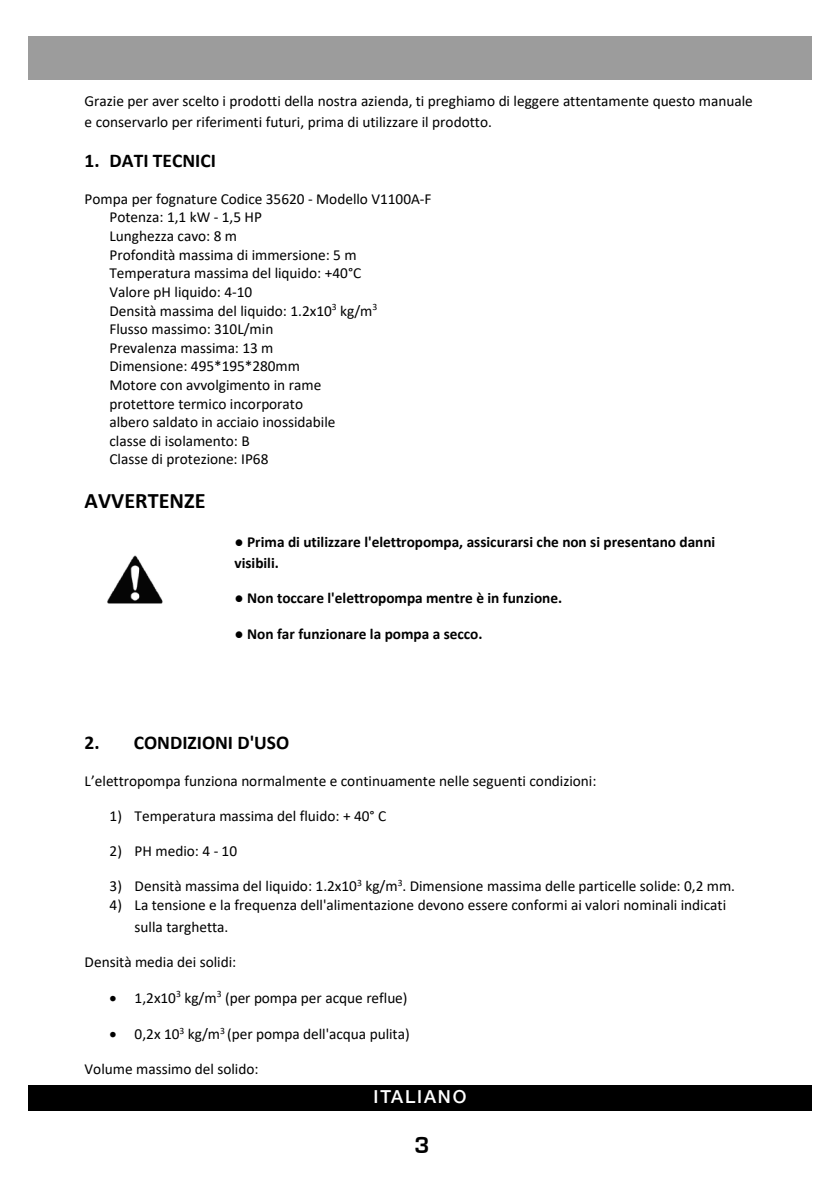
<style>
.page{position:relative;width:840px;height:1191px;background:#fff}
.page>*{position:absolute;margin:0;border:0;box-sizing:border-box;transform-origin:0 0}
.t1{font:700 24px "Eurostile";color:#000}
.t2{font:700 22.2px "Calibri";letter-spacing:.005em;color:#000}
.t3{font:700 19.4px "Calibri";color:#000}
.t4{font:500 18px "Helvetica Neue LT Pro";letter-spacing:.1em;color:#fff}
.t5{font:15.4px/18.6px "Calibri";color:#000}
.t6{font:700 15.4px/21.4px "Calibri";letter-spacing:-.005em;color:#000}
</style>
<div class="page">
<img style="left:107px;top:555px;width:56px;height:48px">
<div style="left:28px;top:1085px;width:783px;height:25px;background:#000"></div>
<div style="left:28px;top:36px;width:783px;height:43px;background:#9c9c9c"></div>
<p class="t5" style="left:85px;top:90px;width:669px;line-height:21.4px">Grazie per aver scelto i prodotti della nostra azienda, ti preghiamo di leggere attentamente questo manuale e conservarlo per riferimenti futuri, prima di utilizzare il prodotto.</p>
<p class="t3" style="left:85px;top:146px;width:133px">1. DATI TECNICI</p>
<p class="t5" style="left:109px;top:189px;width:323px;text-indent:-25px">Pompa per fognature Codice 35620 - Modello V1100A-F<br>Potenza: 1,1 kW - 1,5 HP<br>Lunghezza cavo: 8 m<br>Profondità massima di immersione: 5 m<br>Temperatura massima del liquido: +40°C<br>Valore pH liquido: 4-10<br>Densità massima del liquido: 1.2x10<sup>3</sup> kg/m<sup>3<br></sup>Flusso massimo: 310L/min<br>Prevalenza massima: 13 m<br>Dimensione: 495*195*280mm<br>Motore con avvolgimento in rame<br>protettore termico incorporato<br>albero saldato in acciaio inossidabile<br>classe di isolamento: B<br>Classe di protezione: IP68</p>
<p class="t2" style="left:85px;top:485px;width:122px">AVVERTENZE</p>
<p class="t6" style="left:234px;top:530px;width:482px">● Prima di utilizzare l'elettropompa, assicurarsi che non si presentano danni visibili.</p>
<p class="t6" style="left:234px;top:587px;width:329px">● Non toccare l'elettropompa mentre è in funzione.</p>
<p class="t6" style="left:234px;top:622px;width:249px">● Non far funzionare la pompa a secco.</p>
<p class="t3" style="left:85px;top:728px;width:206px">2. CONDIZIONI D'USO</p>
<p class="t5" style="left:85px;top:771px;width:513px">L’elettropompa funziona normalmente e continuamente nelle seguenti condizioni:</p>
<p class="t5" style="left:109px;top:806px;width:278px">1) Temperatura massima del fluido: + 40° C</p>
<p class="t5" style="left:109px;top:841px;width:129px">2) PH medio: 4 - 10</p>
<p class="t5" style="left:109px;top:876px;width:626px">3) Densità massima del liquido: 1.2x10<sup>3</sup> kg/m<sup>3</sup>. Dimensione massima delle particelle solide: 0,2 mm.</p>
<p class="t5" style="left:134px;top:894px;width:593px;line-height:21.4px;text-indent:-25px">4) La tensione e la frequenza dell'alimentazione devono essere conformi ai valori nominali indicati sulla targhetta.</p>
<p class="t5" style="left:85px;top:952px;width:153px">Densità media dei solidi:</p>
<p class="t5" style="left:109px;top:988px;width:299px">• 1,2x10<sup>3</sup> kg/m<sup>3</sup> (per pompa per acque reflue)</p>
<p class="t5" style="left:109px;top:1024px;width:301px">• 0,2x 10<sup>3</sup> kg/m<sup>3</sup> (per pompa dell'acqua pulita)</p>
<p class="t5" style="left:85px;top:1059px;width:175px">Volume massimo del solido:</p>
<p class="t4" style="left:373px;top:1085px;width:94px">ITALIANO</p>
<h1 class="t1" style="left:414px;top:1132px;width:17px">3</h1>
</div>
